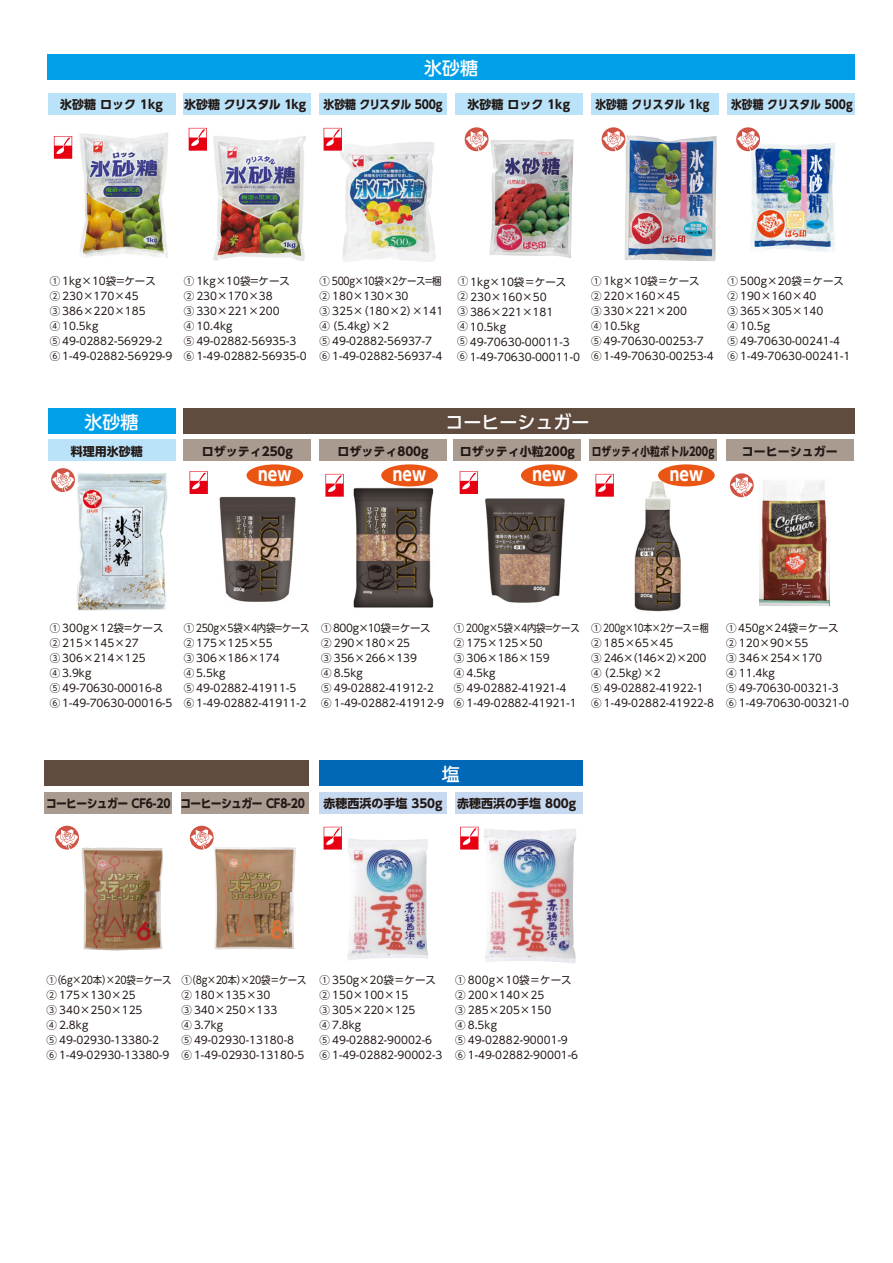
<style>
.page{position:relative;width:893px;height:1263px;background:#fff}
.page>*{position:absolute;margin:0;border:0;box-sizing:border-box;transform-origin:0 0}
.t1{font:500 18px "UD Shin Go Pro";color:#fff}
.t2{font:700 18px "UD Shin Go Pro";color:#fff;scale:.86 1}
.t3{font:700 12px "UD Shin Go Pro";color:#221815}
.t4{font:700 12px "UD Shin Go Pro";letter-spacing:-.055em;color:#221815;scale:.9 1}
.t5{font:700 12px "UD Shin Go Pro";color:#221815;scale:.9 1}
.t6{font:700 12px "UD Shin Go Pro";color:#221815;scale:.81 1}
.t7{font:700 12px "UD Shin Go Pro";letter-spacing:-.025em;color:#221815;scale:.91 1}
.t8{font:700 12px "UD Shin Go Pro";letter-spacing:-.04em;color:#221815}
.t9{font:10.5px/15px "UD Shin Go Pro";color:#221815}
</style>
<div class="page">
<img style="left:751px;top:143px;width:84px;height:109px">
<img style="left:340px;top:142px;width:96px;height:120px">
<div style="left:48px;top:54px;width:807px;height:25px;background:#00a0e9"></div>
<div style="left:183px;top:93px;width:128px;height:21px;background:#bae3f9"></div>
<div style="left:48px;top:93px;width:127px;height:21px;background:#bae3f9"></div>
<div style="left:319px;top:93px;width:128px;height:21px;background:#bae3f9"></div>
<div style="left:591px;top:93px;width:127px;height:21px;background:#bae3f9"></div>
<div style="left:727px;top:93px;width:128px;height:21px;background:#bae3f9"></div>
<div style="left:455px;top:93px;width:128px;height:21px;background:#bae3f9"></div>
<div style="left:48px;top:408px;width:127px;height:25px;background:#00a0e9"></div>
<div style="left:319px;top:760px;width:264px;height:26px;background:#0068b7"></div>
<div style="left:48px;top:440px;width:127px;height:21px;background:#bae3f9"></div>
<img style="left:80px;top:132px;width:88px;height:126px">
<img style="left:213px;top:136px;width:93px;height:125px">
<img style="left:490px;top:139px;width:84px;height:119px">
<img style="left:625px;top:135px;width:92px;height:126px">
<img style="left:77px;top:473px;width:91px;height:138px">
<div style="left:52px;top:134px;width:22px;height:26px;background:linear-gradient(to bottom,#f9c3c7,#f9c9cd)"></div>
<svg style="left:54px;top:136px;width:18px;height:23px"></svg>
<div style="left:187px;top:126px;width:22px;height:26px;background:linear-gradient(to bottom,#fefbfb,#fefbfb)"></div>
<svg style="left:189px;top:128px;width:18px;height:23px"></svg>
<div style="left:322px;top:126px;width:22px;height:26px;background:linear-gradient(to bottom,#fff,#fff)"></div>
<svg style="left:324px;top:128px;width:18px;height:23px"></svg>
<img style="left:484px;top:829px;width:92px;height:134px">
<div style="left:455px;top:792px;width:128px;height:21px;background:#c7d9f0"></div>
<svg style="left:460px;top:826px;width:19px;height:24px"></svg>
<svg style="left:460px;top:827px;width:18px;height:22px"></svg>
<img style="left:347px;top:838px;width:81px;height:122px">
<div style="left:319px;top:792px;width:128px;height:21px;background:#c7d9f0"></div>
<svg style="left:323px;top:826px;width:19px;height:24px"></svg>
<svg style="left:324px;top:827px;width:18px;height:22px"></svg>
<svg style="left:463px;top:126px;width:27px;height:26px"></svg>
<svg style="left:465px;top:127px;width:23px;height:24px"></svg>
<svg style="left:51px;top:468px;width:24px;height:24px"></svg>
<svg style="left:600px;top:126px;width:27px;height:26px"></svg>
<svg style="left:602px;top:127px;width:23px;height:24px"></svg>
<div style="left:735px;top:126px;width:26px;height:26px;background:#fff;border-radius:50%"></div>
<svg style="left:736px;top:127px;width:24px;height:24px"></svg>
<div style="left:183px;top:408px;width:672px;height:25px;background:#604c3f"></div>
<div style="left:45px;top:760px;width:264px;height:26px;background:#604c3f"></div>
<div style="left:319px;top:440px;width:128px;height:21px;background:#a99b90"></div>
<div style="left:324px;top:472px;width:21px;height:26px;background:#fce6e7"></div>
<svg style="left:325px;top:474px;width:19px;height:23px"></svg>
<div style="left:184px;top:440px;width:127px;height:21px;background:#a99b90"></div>
<div style="left:188px;top:470px;width:21px;height:25px;background:#f38d95"></div>
<svg style="left:190px;top:471px;width:18px;height:23px"></svg>
<div style="left:589px;top:440px;width:128px;height:21px;background:#a99b90"></div>
<svg style="left:595px;top:473px;width:19px;height:24px"></svg>
<svg style="left:596px;top:474px;width:18px;height:23px"></svg>
<div style="left:454px;top:440px;width:127px;height:21px;background:#a99b90"></div>
<svg style="left:459px;top:471px;width:1px;height:23px"></svg>
<svg style="left:460px;top:471px;width:18px;height:23px"></svg>
<div style="left:45px;top:792px;width:127px;height:21px;background:#a99b90"></div>
<img style="left:82px;top:847px;width:81px;height:103px">
<svg style="left:55px;top:826px;width:24px;height:23px"></svg>
<div style="left:726px;top:440px;width:128px;height:21px;background:#a99b90"></div>
<img style="left:759px;top:480px;width:70px;height:126px">
<svg style="left:730px;top:473px;width:24px;height:24px"></svg>
<div style="left:181px;top:792px;width:128px;height:21px;background:#a99b90"></div>
<img style="left:214px;top:847px;width:82px;height:102px">
<svg style="left:189px;top:824px;width:26px;height:27px"></svg>
<svg style="left:190px;top:826px;width:24px;height:23px"></svg>
<img style="left:353px;top:485px;width:81px;height:123px">
<img style="left:485px;top:498px;width:80px;height:105px">
<img style="left:219px;top:496px;width:77px;height:106px">
<img style="left:634px;top:477px;width:49px;height:135px">
<div style="left:246px;top:464px;width:57px;height:22px;background:#ea5514;border-radius:50%"></div>
<div style="left:381px;top:464px;width:57px;height:22px;background:#ea5514;border-radius:50%"></div>
<div style="left:521px;top:464px;width:57px;height:22px;background:#ea5514;border-radius:50%"></div>
<div style="left:658px;top:464px;width:57px;height:22px;background:#ea5514;border-radius:50%"></div>
<p class="t3" style="left:60px;top:95px;width:104px">氷砂糖 ロック 1kg</p>
<p class="t8" style="left:184px;top:95px;width:123px">氷砂糖 クリスタル 1kg</p>
<h1 class="t1" style="left:424px;top:53px;width:55px">氷砂糖</h1>
<p class="t7" style="left:324px;top:95px;width:132px">氷砂糖 クリスタル 500g</p>
<p class="t3" style="left:467px;top:95px;width:104px">氷砂糖 ロック 1kg</p>
<p class="t5" style="left:595px;top:95px;width:128px">氷砂糖 クリスタル 1kg</p>
<p class="t5" style="left:731px;top:95px;width:137px">氷砂糖 クリスタル 500g</p>
<p class="t9" style="left:50px;top:273px;width:124px">① 1kg×10袋=ケース<br>② 230×170×45<br>③ 386×220×185<br>④ 10.5kg<br>⑤ 49-02882-56929-2<br>⑥ 1-49-02882-56929-9</p>
<p class="t9" style="left:184px;top:273px;width:124px">① 1kg×10袋=ケース<br>② 230×170×38<br>③ 330×221×200<br>④ 10.4kg<br>⑤ 49-02882-56935-3<br>⑥ 1-49-02882-56935-0</p>
<p class="t9" style="left:320px;top:274px;width:125px">① 500g×10袋×2ケース=梱<br>② 180×130×30<br>③ 325×（180×2）×141<br>④ （5.4kg）×2<br>⑤ 49-02882-56937-7<br>⑥ 1-49-02882-56937-4</p>
<p class="t9" style="left:591px;top:274px;width:124px">① 1kg×10袋＝ケース<br>② 220×160×45<br>③ 330×221×200<br>④ 10.5kg<br>⑤ 49-70630-00253-7<br>⑥ 1-49-70630-00253-4</p>
<p class="t9" style="left:457px;top:274px;width:124px">① 1kg×10袋＝ケース<br>② 230×160×50<br>③ 386×221×181<br>④ 10.5kg<br>⑤ 49-70630-00011-3<br>⑥ 1-49-70630-00011-0</p>
<p class="t9" style="left:727px;top:274px;width:124px">① 500g×20袋＝ケース<br>② 190×160×40<br>③ 365×305×140<br>④ 10.5g<br>⑤ 49-70630-00241-4<br>⑥ 1-49-70630-00241-1</p>
<h1 class="t1" style="left:85px;top:407px;width:55px">氷砂糖</h1>
<p class="t3" style="left:71px;top:442px;width:74px">料理用氷砂糖</p>
<p class="t3" style="left:202px;top:442px;width:93px">ロザッティ250g</p>
<p class="t3" style="left:337px;top:442px;width:93px">ロザッティ800g</p>
<h1 class="t1" style="left:445px;top:407px;width:145px">コーヒーシュガー</h1>
<p class="t3" style="left:460px;top:442px;width:117px">ロザッティ小粒200g</p>
<p class="t6" style="left:592px;top:442px;width:153px">ロザッティ小粒ボトル200g</p>
<h1 class="t2" style="left:258px;top:459px;width:40px">new</h1>
<h1 class="t2" style="left:393px;top:459px;width:40px">new</h1>
<h1 class="t2" style="left:533px;top:459px;width:40px">new</h1>
<h1 class="t2" style="left:670px;top:459px;width:40px">new</h1>
<p class="t3" style="left:742px;top:442px;width:97px">コーヒーシュガー</p>
<p class="t9" style="left:50px;top:620px;width:124px">① 300g×12袋=ケース<br>② 215×145×27<br>③ 306×214×125<br>④ 3.9kg<br>⑤ 49-70630-00016-8<br>⑥ 1-49-70630-00016-5</p>
<p class="t9" style="left:184px;top:620px;width:127px">① 250g×5袋×4内袋=ケース<br>② 175×125×55<br>③ 306×186×174<br>④ 5.5kg<br>⑤ 49-02882-41911-5<br>⑥ 1-49-02882-41911-2</p>
<p class="t9" style="left:321px;top:620px;width:124px">① 800g×10袋＝ケース<br>② 290×180×25<br>③ 356×266×139<br>④ 8.5kg<br>⑤ 49-02882-41912-2<br>⑥ 1-49-02882-41912-9</p>
<p class="t9" style="left:454px;top:620px;width:127px">① 200g×5袋×4内袋=ケース<br>② 175×125×50<br>③ 306×186×159<br>④ 4.5kg<br>⑤ 49-02882-41921-4<br>⑥ 1-49-02882-41921-1</p>
<p class="t9" style="left:591px;top:620px;width:124px">① 200g×10本×2ケース＝梱<br>② 185×65×45<br>③ 246×（146×2）×200<br>④ （2.5kg）×2<br>⑤ 49-02882-41922-1<br>⑥ 1-49-02882-41922-8</p>
<p class="t9" style="left:726px;top:620px;width:124px">① 450g×24袋＝ケース<br>② 120×90×55<br>③ 346×254×170<br>④ 11.4kg<br>⑤ 49-70630-00321-3<br>⑥ 1-49-70630-00321-0</p>
<p class="t4" style="left:46px;top:794px;width:140px">コーヒーシュガー CF6-20</p>
<p class="t4" style="left:180px;top:794px;width:140px">コーヒーシュガー CF8-20</p>
<h1 class="t1" style="left:442px;top:760px;width:19px">塩</h1>
<p class="t3" style="left:323px;top:794px;width:121px">赤穂西浜の手塩 350g</p>
<p class="t3" style="left:457px;top:794px;width:121px">赤穂西浜の手塩 800g</p>
<p class="t9" style="left:47px;top:972px;width:127px">①（6g×20本）×20袋＝ケース<br>② 175×130×25<br>③ 340×250×125<br>④ 2.8kg<br>⑤ 49-02930-13380-2<br>⑥ 1-49-02930-13380-9</p>
<p class="t9" style="left:181px;top:972px;width:127px">①（8g×20本）×20袋＝ケース<br>② 180×135×30<br>③ 340×250×133<br>④ 3.7kg<br>⑤ 49-02930-13180-8<br>⑥ 1-49-02930-13180-5</p>
<p class="t9" style="left:320px;top:972px;width:124px">① 350g×20袋＝ケース<br>② 150×100×15<br>③ 305×220×125<br>④ 7.8kg<br>⑤ 49-02882-90002-6<br>⑥ 1-49-02882-90002-3</p>
<p class="t9" style="left:455px;top:972px;width:124px">① 800g×10袋＝ケース<br>② 200×140×25<br>③ 285×205×150<br>④ 8.5kg<br>⑤ 49-02882-90001-9<br>⑥ 1-49-02882-90001-6</p>
</div>
